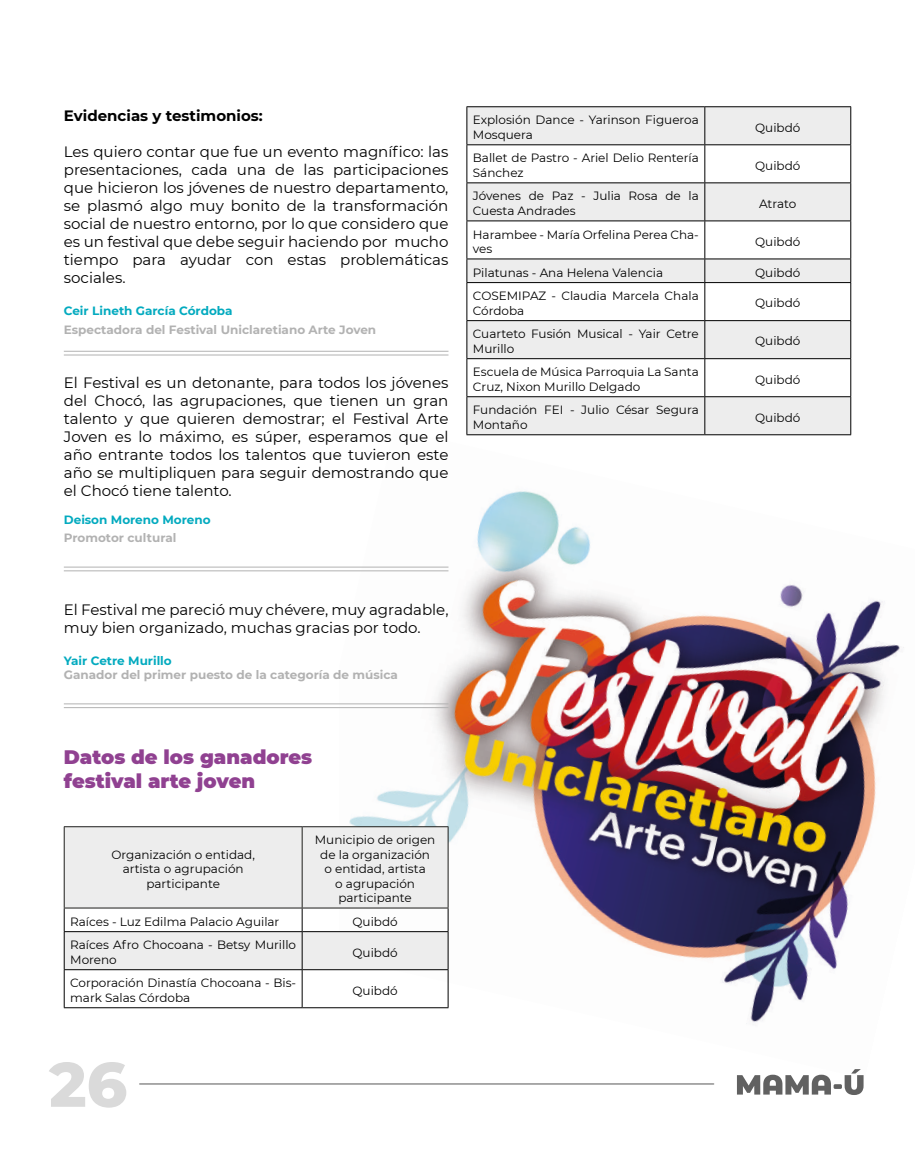
<style>
.page{position:relative;width:915px;height:1149px;background:#fff}
.page>*{position:absolute;margin:0;border:0;box-sizing:border-box;transform-origin:0 0}
.t1{font:800 62.7px "Montserrat";color:#dadada}
.t2{font:900 19.5px/23.4px "Montserrat";color:#904191}
.t3{font:15px/18px "Montserrat";color:#000;text-align:justify}
.t4{font:700 15px "Montserrat";color:#000}
.t5{font:12px/14.4px "Montserrat";color:#000}
.t6{font:700 12px "Montserrat";color:#b2b2b2}
.t7{font:700 12px "Montserrat";color:#03aabf}
</style>
<div class="page">
<img style="left:339px;top:429px;width:565px;height:649px">
<hr style="left:64px;top:351px;width:384px;height:1px;background:#b2b2b2">
<hr style="left:64px;top:354px;width:384px;height:1px;background:#b2b2b2">
<hr style="left:64px;top:566px;width:384px;height:1px;background:#b2b2b2">
<hr style="left:64px;top:570px;width:384px;height:1px;background:#b2b2b2">
<hr style="left:64px;top:703px;width:384px;height:1px;background:#b2b2b2">
<hr style="left:64px;top:707px;width:384px;height:1px;background:#b2b2b2">
<svg style="left:65px;top:827px;width:382px;height:142px;fill:#ededed"></svg>
<svg style="left:64px;top:908px;width:1px;height:23px"></svg>
<svg style="left:302px;top:908px;width:1px;height:23px"></svg>
<svg style="left:447px;top:908px;width:1px;height:23px"></svg>
<hr style="left:64px;top:931px;width:238px;height:1px;background:#000">
<hr style="left:64px;top:931px;width:1px;height:38px;background:#000">
<hr style="left:302px;top:931px;width:146px;height:1px;background:#000">
<hr style="left:302px;top:931px;width:1px;height:38px;background:#000">
<hr style="left:447px;top:931px;width:1px;height:38px;background:#000">
<hr style="left:64px;top:969px;width:238px;height:1px;background:#000">
<hr style="left:64px;top:969px;width:1px;height:38px;background:#000">
<hr style="left:302px;top:969px;width:146px;height:1px;background:#000">
<hr style="left:302px;top:969px;width:1px;height:38px;background:#000">
<hr style="left:447px;top:969px;width:1px;height:38px;background:#000">
<hr style="left:64px;top:1007px;width:238px;height:1px;background:#000">
<hr style="left:302px;top:1007px;width:146px;height:1px;background:#000">
<hr style="left:64px;top:826px;width:238px;height:1px;background:#1d1d1b">
<hr style="left:64px;top:826px;width:1px;height:81px;background:#1d1d1b">
<hr style="left:302px;top:826px;width:146px;height:1px;background:#1d1d1b">
<hr style="left:302px;top:826px;width:1px;height:81px;background:#1d1d1b">
<hr style="left:447px;top:826px;width:1px;height:81px;background:#1d1d1b">
<hr style="left:64px;top:907px;width:238px;height:1px;background:#1d1d1b">
<hr style="left:302px;top:907px;width:146px;height:1px;background:#1d1d1b">
<svg style="left:467px;top:107px;width:383px;height:327px;fill:#ededed"></svg>
<hr style="left:466px;top:106px;width:238px;height:1px;background:#000">
<hr style="left:466px;top:107px;width:1px;height:37px;background:#000">
<hr style="left:704px;top:106px;width:146px;height:1px;background:#000">
<hr style="left:704px;top:107px;width:1px;height:37px;background:#000">
<hr style="left:850px;top:107px;width:1px;height:37px;background:#000">
<hr style="left:466px;top:144px;width:238px;height:1px;background:#000">
<hr style="left:466px;top:145px;width:1px;height:37px;background:#000">
<hr style="left:704px;top:144px;width:146px;height:1px;background:#000">
<hr style="left:704px;top:145px;width:1px;height:37px;background:#000">
<hr style="left:850px;top:145px;width:1px;height:37px;background:#000">
<hr style="left:466px;top:182px;width:238px;height:1px;background:#000">
<hr style="left:466px;top:183px;width:1px;height:37px;background:#000">
<hr style="left:704px;top:182px;width:146px;height:1px;background:#000">
<hr style="left:704px;top:183px;width:1px;height:37px;background:#000">
<hr style="left:850px;top:183px;width:1px;height:37px;background:#000">
<hr style="left:466px;top:220px;width:238px;height:1px;background:#000">
<hr style="left:466px;top:221px;width:1px;height:37px;background:#000">
<hr style="left:704px;top:220px;width:146px;height:1px;background:#000">
<hr style="left:704px;top:221px;width:1px;height:37px;background:#000">
<hr style="left:850px;top:221px;width:1px;height:37px;background:#000">
<hr style="left:466px;top:258px;width:238px;height:1px;background:#000">
<svg style="left:466px;top:259px;width:1px;height:23px"></svg>
<hr style="left:704px;top:258px;width:146px;height:1px;background:#000">
<svg style="left:704px;top:259px;width:1px;height:23px"></svg>
<svg style="left:850px;top:259px;width:1px;height:23px"></svg>
<hr style="left:466px;top:282px;width:238px;height:1px;background:#000">
<hr style="left:466px;top:283px;width:1px;height:37px;background:#000">
<hr style="left:704px;top:282px;width:146px;height:1px;background:#000">
<hr style="left:704px;top:283px;width:1px;height:37px;background:#000">
<hr style="left:850px;top:283px;width:1px;height:37px;background:#000">
<hr style="left:466px;top:320px;width:238px;height:1px;background:#000">
<hr style="left:466px;top:321px;width:1px;height:37px;background:#000">
<hr style="left:704px;top:320px;width:146px;height:1px;background:#000">
<hr style="left:704px;top:321px;width:1px;height:37px;background:#000">
<hr style="left:850px;top:321px;width:1px;height:37px;background:#000">
<hr style="left:466px;top:358px;width:238px;height:1px;background:#000">
<hr style="left:466px;top:359px;width:1px;height:37px;background:#000">
<hr style="left:704px;top:358px;width:146px;height:1px;background:#000">
<hr style="left:704px;top:359px;width:1px;height:37px;background:#000">
<hr style="left:850px;top:359px;width:1px;height:37px;background:#000">
<hr style="left:466px;top:396px;width:238px;height:1px;background:#000">
<hr style="left:466px;top:397px;width:1px;height:37px;background:#000">
<hr style="left:704px;top:396px;width:146px;height:1px;background:#000">
<hr style="left:704px;top:397px;width:1px;height:37px;background:#000">
<hr style="left:850px;top:397px;width:1px;height:37px;background:#000">
<hr style="left:466px;top:434px;width:238px;height:1px;background:#000">
<hr style="left:704px;top:434px;width:146px;height:1px;background:#000">
<hr style="left:140px;top:1082px;width:573px;height:2px;background:#8f8f8f">
<svg style="left:736px;top:1074px;width:94px;height:20px"></svg>
<svg style="left:833px;top:1083px;width:8px;height:5px"></svg>
<svg style="left:844px;top:1068px;width:19px;height:26px"></svg>
<p class="t4" style="left:64px;top:105px;width:200px">Evidencias y testimonios:</p>
<p class="t3" style="left:64px;top:142px;width:386px">Les quiero contar que fue un evento magnífico: las presentaciones, cada una de las participaciones que hicieron los jóvenes de nuestro departamento, se plasmó algo muy bonito de la transformación social de nuestro entorno, por lo que considero que es un festival que debe seguir haciendo por mucho tiempo para ayudar con estas problemáticas sociales.</p>
<p class="t7" style="left:64px;top:302px;width:170px">Ceir Lineth García Córdoba</p>
<p class="t6" style="left:64px;top:320px;width:314px">Espectadora del Festival Uniclaretiano Arte Joven</p>
<p class="t3" style="left:64px;top:372px;width:386px">El Festival es un detonante, para todos los jóvenes del Chocó, las agrupaciones, que tienen un gran talento y que quieren demostrar; el Festival Arte Joven es lo máximo, es súper, esperamos que el año entrante todos los talentos que tuvieron este año se multipliquen para seguir demostrando que el Chocó tiene talento.</p>
<p class="t7" style="left:64px;top:511px;width:148px">Deison Moreno Moreno</p>
<p class="t6" style="left:64px;top:529px;width:114px">Promotor cultural</p>
<p class="t3" style="left:64px;top:599px;width:386px">El Festival me pareció muy chévere, muy agradable, muy bien organizado, muchas gracias por todo.</p>
<p class="t7" style="left:64px;top:652px;width:109px">Yair Cetre Murillo</p>
<p class="t6" style="left:64px;top:666px;width:335px">Ganador del primer puesto de la categoría de música</p>
<p class="t5" style="left:472px;top:112px;width:227px">Explosión Dance - Yarinson Figueroa<br>Mosquera</p>
<p class="t5" style="left:755px;top:120px;width:47px">Quibdó</p>
<p class="t5" style="left:472px;top:150px;width:227px">Ballet de Pastro - Ariel Delio Rentería<br>Sánchez</p>
<p class="t5" style="left:755px;top:158px;width:47px">Quibdó</p>
<p class="t5" style="left:472px;top:188px;width:227px">Jóvenes de Paz - Julia Rosa de la<br>Cuesta Andrades</p>
<p class="t5" style="left:758px;top:196px;width:39px">Atrato</p>
<p class="t5" style="left:472px;top:226px;width:227px">Harambee - María Orfelina Perea Cha&shy;ves</p>
<p class="t5" style="left:755px;top:234px;width:47px">Quibdó</p>
<p class="t5" style="left:472px;top:264px;width:192px">Pilatunas - Ana Helena Valencia</p>
<p class="t5" style="left:755px;top:264px;width:47px">Quibdó</p>
<p class="t5" style="left:472px;top:288px;width:227px">COSEMIPAZ - Claudia Marcela Chala<br>Córdoba</p>
<p class="t5" style="left:755px;top:295px;width:47px">Quibdó</p>
<p class="t5" style="left:472px;top:326px;width:227px">Cuarteto Fusión Musical - Yair Cetre<br>Murillo</p>
<p class="t5" style="left:755px;top:333px;width:47px">Quibdó</p>
<p class="t5" style="left:472px;top:364px;width:227px">Escuela de Música Parroquia La Santa<br>Cruz, Nixon Murillo Delgado</p>
<p class="t5" style="left:755px;top:371px;width:47px">Quibdó</p>
<p class="t5" style="left:472px;top:402px;width:227px">Fundación FEI - Julio César Segura<br>Montaño</p>
<p class="t5" style="left:755px;top:409px;width:47px">Quibdó</p>
<h2 class="t2" style="left:64px;top:744px;width:250px">Datos de los ganadores festival arte joven</h2>
<p class="t5" style="left:111px;top:846px;width:145px;text-align:center">Organización o entidad, artista o agrupación participante</p>
<p class="t5" style="left:315px;top:832px;width:122px;text-align:center">Municipio de origen de la organización<br>o entidad, artista<br>o agrupación participante</p>
<p class="t5" style="left:70px;top:913px;width:211px">Raíces - Luz Edilma Palacio Aguilar</p>
<p class="t5" style="left:352px;top:913px;width:47px">Quibdó</p>
<p class="t5" style="left:70px;top:937px;width:227px">Raíces Afro Chocoana - Betsy Murillo<br>Moreno</p>
<p class="t5" style="left:352px;top:944px;width:47px">Quibdó</p>
<p class="t5" style="left:70px;top:975px;width:227px">Corporación Dinastía Chocoana - Bis&shy;mark Salas Córdoba</p>
<p class="t5" style="left:352px;top:982px;width:47px">Quibdó</p>
<h1 class="t1" style="left:49px;top:1038px;width:80px">26</h1>
</div>
